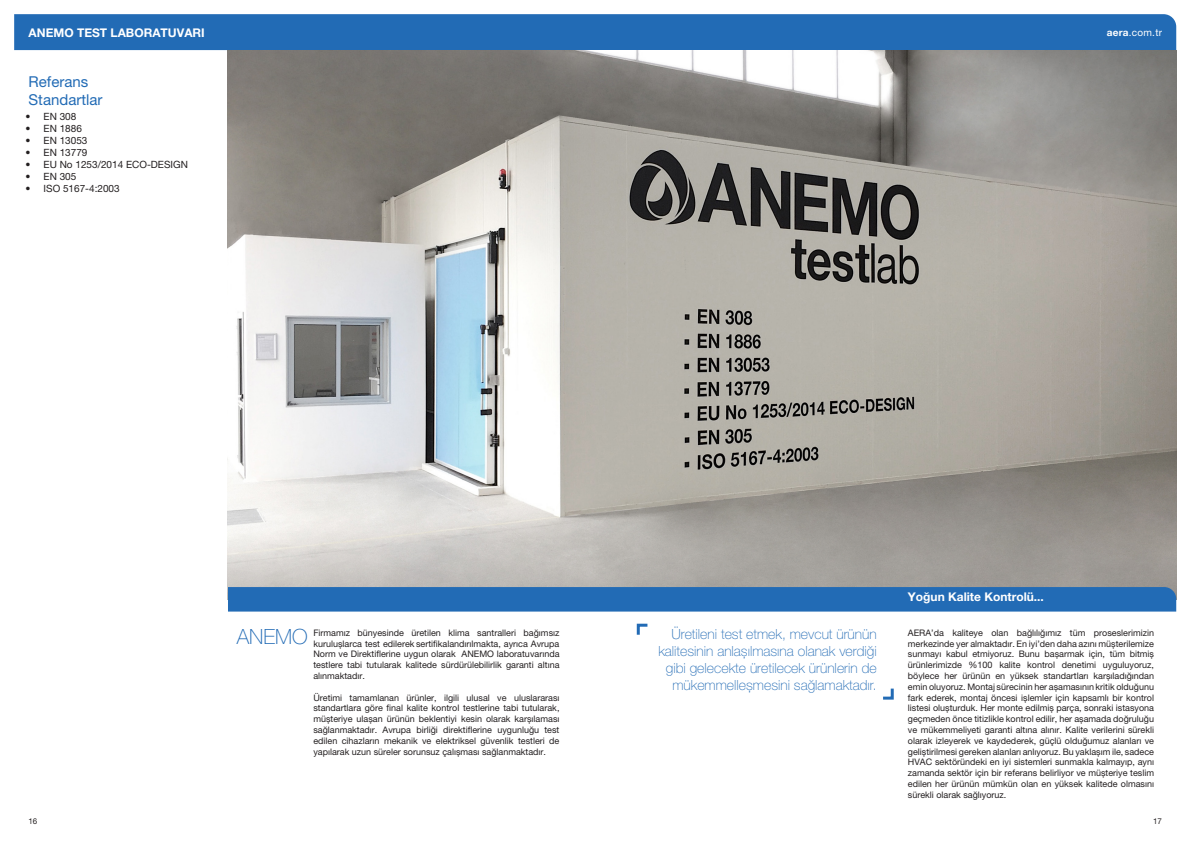
<style>
.page{position:relative;width:1191px;height:842px;background:#fff}
.page>*{position:absolute;margin:0;border:0;box-sizing:border-box;transform-origin:0 0}
.t1{font:100 21px "Helvetica Neue LT Pro";color:#226bb5}
.t2{font:15px "Helvetica Neue LT Pro";color:#226bb5}
.t3{font:100 14px/16.8px "Helvetica Neue LT Pro";color:#226bb5;text-align:right}
.t4{font:700 12px "Helvetica Neue LT Pro";color:#fff}
.t5{font:10px "Helvetica Neue LT Pro";color:#231f20}
.t6{font:10px "Helvetica Neue LT Pro";color:#fff}
.t7{font:9px/10.8px "Helvetica Neue LT Pro";color:#231f20;text-align:justify}
.t8{font:8px "Helvetica Neue LT Pro";color:#231f20}
.s1{font-weight:700}
</style>
<div class="page">
<div style="left:14px;top:14px;width:1162px;height:36px;background:#226bb5"></div>
<img style="left:228px;top:50px;width:948px;height:537px">
<div style="left:228px;top:587px;width:948px;height:25px;background:#226bb5"></div>
<svg style="left:636px;top:623px;width:258px;height:77px"></svg>
<p class="t4" style="left:29px;top:25px;width:178px">ANEMO TEST LABORATUVARI</p>
<p class="t2" style="left:29px;top:73px;width:61px">Referans</p>
<p class="t2" style="left:29px;top:91px;width:75px">Standartlar</p>
<p class="t5" style="left:26px;top:110px;width:52px">• EN 308</p>
<p class="t5" style="left:26px;top:122px;width:58px">• EN 1886</p>
<p class="t5" style="left:26px;top:134px;width:63px">• EN 13053</p>
<p class="t5" style="left:26px;top:146px;width:63px">• EN 13779</p>
<p class="t5" style="left:26px;top:158px;width:164px">• EU No 1253/2014 ECO-DESIGN</p>
<p class="t5" style="left:26px;top:170px;width:52px">• EN 305</p>
<p class="t5" style="left:26px;top:182px;width:96px">• ISO 5167-4:2003</p>
<p class="t6" style="left:1106px;top:26px;width:57px"><span class="s1">aera</span>.com.tr</p>
<p class="t4" style="left:908px;top:589px;width:137px">Yoğun Kalite Kontrolü...</p>
<p class="t1" style="left:237px;top:625px;width:73px">ANEMO</p>
<p class="t3" style="left:658px;top:626px;width:220px">Üretileni test etmek, mevcut ürünün kalitesinin anlaşılmasına olanak verdiği gibi gelecekte üretilecek ürünlerin de mükemmelleşmesini sağlamaktadır.</p>
<p class="t7" style="left:908px;top:627px;width:248px">AERA’da kaliteye olan bağlılığımız tüm proseslerimizin merkezinde yer almaktadır. En iyi’den daha azını müşterilemize sunmayı kabul etmiyoruz. Bunu başarmak için, tüm bitmiş ürünlerimizde %100 kalite kontrol denetimi uyguluyoruz, böylece her ürünün en yüksek standartları karşıladığından emin oluyoruz. Montaj sürecinin her aşamasının kritik olduğunu fark ederek, montaj öncesi işlemler için kapsamlı bir kontrol listesi oluşturduk. Her monte edilmiş parça, sonraki istasyona geçmeden önce titizlikle kontrol edilir, her aşamada doğruluğu ve mükemmeliyeti garanti altına alınır. Kalite verilerini sürekli olarak izleyerek ve kaydederek, güçlü olduğumuz alanları ve geliştirilmesi gereken alanları anlıyoruz. Bu yaklaşım ile, sadece HVAC sektöründeki en iyi sistemleri sunmakla kalmayıp, aynı zamanda sektör için bir referans belirliyor ve müşteriye teslim edilen her ürünün mümkün olan en yüksek kalitede olmasını sürekli olarak sağlıyoruz.</p>
<p class="t7" style="left:313px;top:627px;width:248px">Firmamız bünyesinde üretilen klima santralleri bağımsız kuruluşlarca test edilerek sertifikalandırılmakta, ayrıca Avrupa Norm ve Direktiflerine uygun olarak ANEMO laboratuvarında testlere tabi tutularak kalitede sürdürülebilirlik garanti altına alınmaktadır.</p>
<p class="t7" style="left:313px;top:692px;width:248px">Üretimi tamamlanan ürünler, ilgili ulusal ve uluslararası standartlara göre final kalite kontrol testlerine tabi tutularak, müşteriye ulaşan ürünün beklentiyi kesin olarak karşılaması sağlanmaktadır. Avrupa birliği direktiflerine uygunluğu test edilen cihazların mekanik ve elektriksel güvenlik testleri de yapılarak uzun süreler sorunsuz çalışması sağlanmaktadır.</p>
<p class="t8" style="left:28px;top:817px;width:10px">16</p>
<p class="t8" style="left:1153px;top:816px;width:10px">17</p>
</div>
